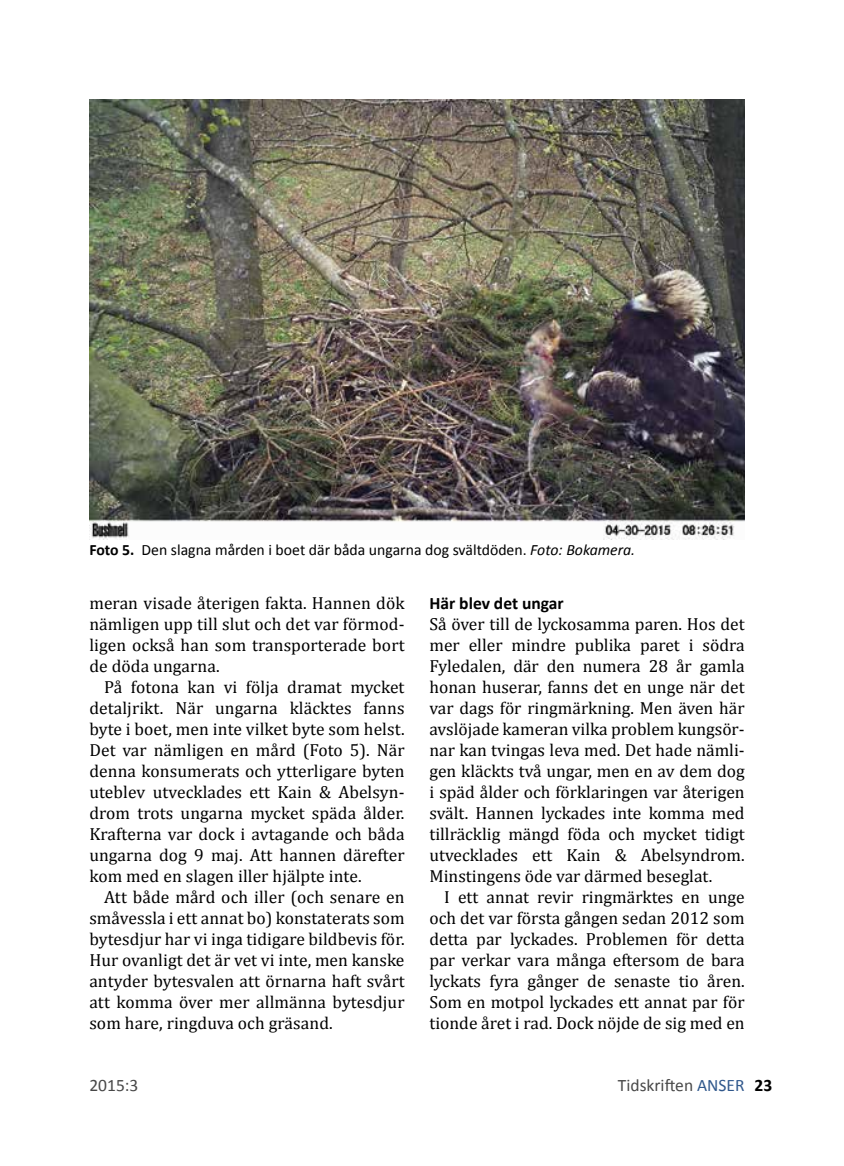
<style>
.page{position:relative;width:844px;height:1166px;background:#fff}
.page>*{position:absolute;margin:0;border:0;box-sizing:border-box;transform-origin:0 0}
.t1{font:17.5px/21px "Cambria";letter-spacing:.005em;color:#000;text-align:justify}
.t2{font:17.5px "Calibri";color:#484848}
.t3{font:700 17.5px "Calibri";color:#000}
.t4{font:15.75px "Calibri";color:#000}
.s1{font-weight:700}
.s2{font-style:italic}
.s3{color:#30588c}
.s4{font-weight:700;color:#000}
</style>
<div class="page">
<img style="left:89px;top:99px;width:655px;height:441px">
<p class="t4" style="left:89px;top:540px;width:547px"><span class="s1">Foto 5.</span> Den slagna mården i boet där båda ungarna dog svältdöden. <span class="s2">Foto: Bokamera.</span></p>
<p class="t1" style="left:89px;top:593px;width:316px">meran visade återigen fakta. Hannen dök nämligen upp till slut och det var förmod&shy;ligen också han som transporterade bort de döda ungarna.</p>
<p class="t1" style="left:89px;top:677px;width:317px;text-indent:15px">På fotona kan vi följa dramat mycket detaljrikt. När ungarna kläcktes fanns byte i boet, men inte vilket byte som helst.<br>Det var nämligen en mård (Foto 5). När denna konsumerats och ytterligare byten uteblev utvecklades ett Kain &amp; Abelsyn&shy;drom trots ungarna mycket späda ålder.<br>Krafterna var dock i avtagande och båda ungarna dog 9 maj. Att hannen därefter kom med en slagen iller hjälpte inte.</p>
<p class="t1" style="left:89px;top:887px;width:317px;text-indent:15px">Att både mård och iller (och senare en småvessla i ett annat bo) konstaterats som bytesdjur har vi inga tidigare bildbevis för.<br>Hur ovanligt det är vet vi inte, men kanske antyder bytesvalen att örnarna haft svårt att komma över mer allmänna bytesdjur som hare, ringduva och gräsand.</p>
<p class="t3" style="left:429px;top:592px;width:136px">Här blev det ungar</p>
<p class="t1" style="left:429px;top:614px;width:317px">Så över till de lyckosamma paren. Hos det mer eller mindre publika paret i södra Fyledalen, där den numera 28 år gamla honan huserar, fanns det en unge när det var dags för ringmärkning. Men även här avslöjade kameran vilka problem kungsör&shy;nar kan tvingas leva med. Det hade nämli&shy;gen kläckts två ungar, men en av dem dog i späd ålder och förklaringen var återigen svält. Hannen lyckades inte komma med tillräcklig mängd föda och mycket tidigt utvecklades ett Kain &amp; Abelsyndrom.<br>Minstingens öde var därmed beseglat.</p>
<p class="t1" style="left:429px;top:887px;width:317px;text-indent:15px">I ett annat revir ringmärktes en unge och det var första gången sedan 2012 som detta par lyckades. Problemen för detta par verkar vara många eftersom de bara lyckats fyra gånger de senaste tio åren.<br>Som en motpol lyckades ett annat par för tionde året i rad. Dock nöjde de sig med en</p>
<p class="t2" style="left:89px;top:1074px;width:51px">2015:3</p>
<p class="t2" style="left:617px;top:1074px;width:156px">Tidskriften <span class="s3">ANSER</span> <span class="s4">23</span></p>
</div>
